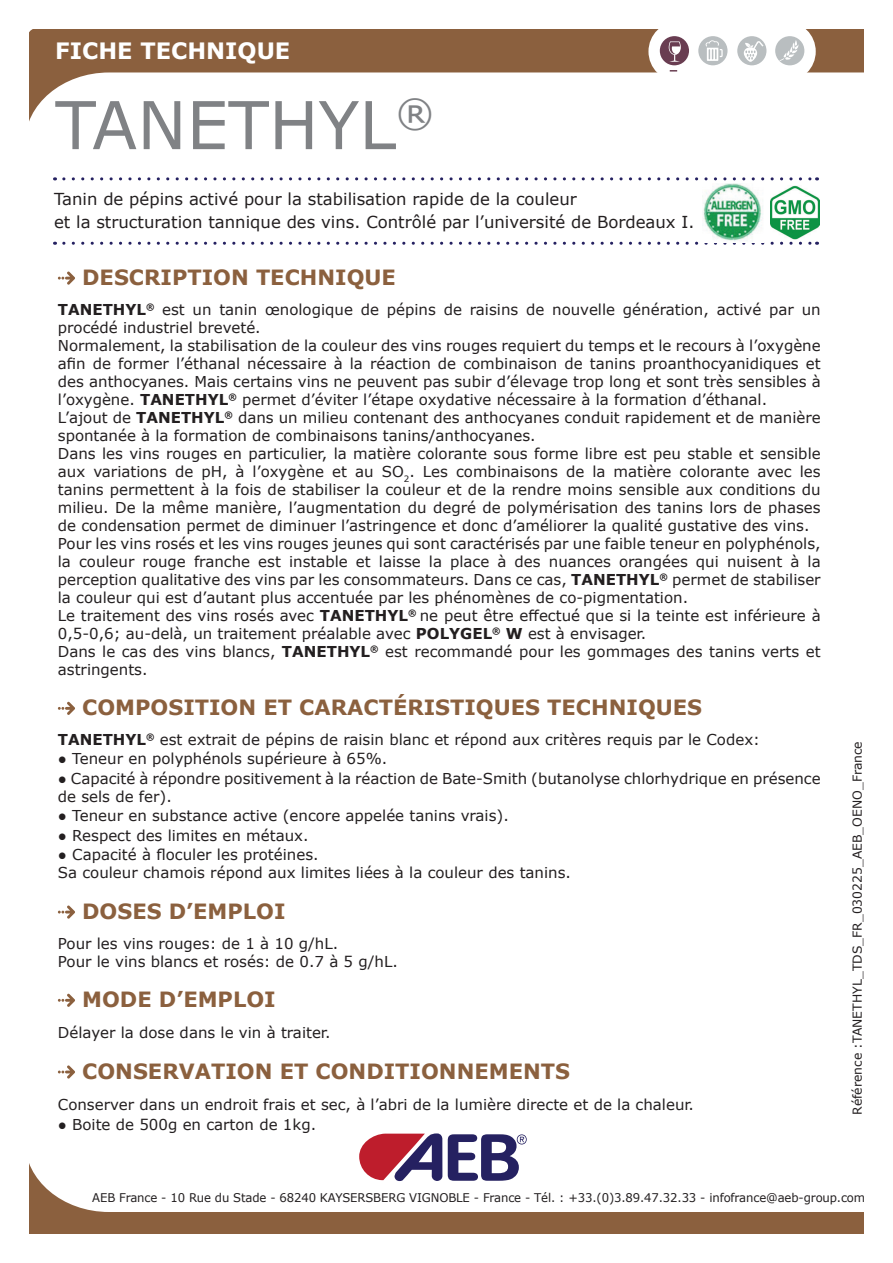
<style>
.page{position:relative;width:893px;height:1263px;background:#fff}
.page>*{position:absolute;margin:0;border:0;box-sizing:border-box;transform-origin:0 0}
.t1{font:66px "Verdana";color:#808285}
.t2{font:700 22.5px "Verdana";color:#fff}
.t3{font:700 21px "Verdana";color:#8b603e}
.t4{font:16.5px/22.5px "Verdana";color:#231f20}
.t5{font:15px/18px "Verdana";color:#231f20}
.t6{font:12.3px "Verdana";color:#231f20}
.t7{font:12px "Verdana";letter-spacing:-.01em;color:#231f20}
.s1{font-weight:700}
</style>
<div class="page">
<svg style="left:30px;top:1166px;width:833px;height:67px"></svg>
<svg style="left:64px;top:177px;width:753px;height:3px"></svg>
<svg style="left:64px;top:242px;width:753px;height:3px"></svg>
<svg style="left:58px;top:272px;width:17px;height:13px"></svg>
<svg style="left:58px;top:702px;width:17px;height:13px"></svg>
<svg style="left:58px;top:905px;width:17px;height:14px"></svg>
<svg style="left:58px;top:994px;width:17px;height:13px"></svg>
<svg style="left:58px;top:1065px;width:17px;height:13px"></svg>
<svg style="left:359px;top:1133px;width:168px;height:49px"></svg>
<svg style="left:30px;top:30px;width:833px;height:89px"></svg>
<div style="left:648px;top:21px;width:168px;height:61px;background:#fff;border-radius:30px"></div>
<svg style="left:670px;top:70px;width:7px;height:2px"></svg>
<div style="left:775px;top:36px;width:29px;height:29px;background:#b9bec0;border-radius:50%"></div>
<svg style="left:779px;top:40px;width:20px;height:21px"></svg>
<div style="left:737px;top:36px;width:29px;height:29px;background:#b9bec0;border-radius:50%"></div>
<div style="left:660px;top:36px;width:29px;height:29px;background:#693d51;border-radius:50%"></div>
<div style="left:698px;top:36px;width:29px;height:29px;background:#b9bec0;border-radius:50%"></div>
<svg style="left:705px;top:40px;width:18px;height:21px"></svg>
<svg style="left:669px;top:41px;width:12px;height:21px"></svg>
<svg style="left:744px;top:41px;width:19px;height:21px"></svg>
<img style="left:770px;top:185px;width:49px;height:54px">
<img style="left:703px;top:184px;width:61px;height:59px">
<h2 class="t2" style="left:55px;top:35px;width:237px">FICHE TECHNIQUE</h2>
<h1 class="t1" style="left:55px;top:80px;width:381px">TANETHYL<sup>®</sup></h1>
<p class="t4" style="left:54px;top:188px;width:642px">Tanin de pépins activé pour la stabilisation rapide de la couleur<br>et la structuration tannique des vins. Contrôlé par l’université de Bordeaux I.</p>
<h3 class="t3" style="left:82px;top:262px;width:315px">DESCRIPTION TECHNIQUE</h3>
<p class="t5" style="left:58px;top:300px;width:764px"><span class="s1">TANETHYL</span><sup>®</sup> est un tanin œnologique de pépins de raisins de nouvelle génération, activé par un procédé industriel breveté.<br>Normalement, la stabilisation de la couleur des vins rouges requiert du temps et le recours à l’oxygène afin de former l’éthanal nécessaire à la réaction de combinaison de tanins proanthocyanidiques et des anthocyanes. Mais certains vins ne peuvent pas subir d’élevage trop long et sont très sensibles à l’oxygène. <span class="s1">TANETHYL</span><sup>®</sup> permet d’éviter l’étape oxydative nécessaire à la formation d’éthanal.<br>L’ajout de <span class="s1">TANETHYL</span><sup>®</sup> dans un milieu contenant des anthocyanes conduit rapidement et de manière spontanée à la formation de combinaisons tanins/anthocyanes.<br>Dans les vins rouges en particulier, la matière colorante sous forme libre est peu stable et sensible aux variations de pH, à l’oxygène et au SO<sub>2</sub>. Les combinaisons de la matière colorante avec les tanins permettent à la fois de stabiliser la couleur et de la rendre moins sensible aux conditions du milieu. De la même manière, l’augmentation du degré de polymérisation des tanins lors de phases de condensation permet de diminuer l’astringence et donc d’améliorer la qualité gustative des vins.<br>Pour les vins rosés et les vins rouges jeunes qui sont caractérisés par une faible teneur en polyphénols, la couleur rouge franche est instable et laisse la place à des nuances orangées qui nuisent à la perception qualitative des vins par les consommateurs. Dans ce cas, <span class="s1">TANETHYL</span><sup>®</sup> permet de stabiliser la couleur qui est d’autant plus accentuée par les phénomènes de co-pigmentation.<br>Le traitement des vins rosés avec <span class="s1">TANETHYL</span><sup>®</sup> ne peut être effectué que si la teinte est inférieure à 0,5-0,6; au-delà, un traitement préalable avec <span class="s1">POLYGEL</span><sup>®</sup> <span class="s1">W</span> est à envisager.<br>Dans le cas des vins blancs, <span class="s1">TANETHYL</span><sup>®</sup> est recommandé pour les gommages des tanins verts et astringents.</p>
<h3 class="t3" style="left:82px;top:692px;width:621px">COMPOSITION ET CARACTÉRISTIQUES TECHNIQUES</h3>
<p class="t5" style="left:58px;top:730px;width:704px"><span class="s1">TANETHYL</span><sup>®</sup> est extrait de pépins de raisin blanc et répond aux critères requis par le Codex:</p>
<p class="t5" style="left:58px;top:750px;width:331px">● Teneur en polyphénols supérieure à 65%.</p>
<p class="t5" style="left:58px;top:769px;width:764px">● Capacité à répondre positivement à la réaction de Bate-Smith (butanolyse chlorhydrique en présence de sels de fer).</p>
<p class="t5" style="left:58px;top:807px;width:452px">● Teneur en substance active (encore appelée tanins vrais).</p>
<p class="t5" style="left:58px;top:826px;width:252px">● Respect des limites en métaux.</p>
<p class="t5" style="left:58px;top:846px;width:515px">● Capacité à floculer les protéines.<br>Sa couleur chamois répond aux limites liées à la couleur des tanins.</p>
<h3 class="t3" style="left:82px;top:896px;width:205px">DOSES D’EMPLOI</h3>
<p class="t5" style="left:58px;top:934px;width:342px">Pour les vins rouges: de 1 à 10 g/hL.<br>Pour le vins blancs et rosés: de 0.7 à 5 g/hL.</p>
<h3 class="t3" style="left:82px;top:984px;width:195px">MODE D’EMPLOI</h3>
<p class="t5" style="left:58px;top:1024px;width:274px">Délayer la dose dans le vin à traiter.</p>
<h3 class="t3" style="left:82px;top:1056px;width:489px">CONSERVATION ET CONDITIONNEMENTS</h3>
<p class="t5" style="left:58px;top:1095px;width:638px">Conserver dans un endroit frais et sec, à l’abri de la lumière directe et de la chaleur.</p>
<p class="t5" style="left:58px;top:1115px;width:260px">● Boite de 500g en carton de 1kg.</p>
<p class="t6" style="left:849px;top:1115px;width:375px;rotate:-90deg">Référence :TANETHYL_TDS_FR_030225_AEB_OENO_France</p>
<p class="t7" style="left:92px;top:1189px;width:774px">AEB France - 10 Rue du Stade - 68240 KAYSERSBERG VIGNOBLE - France - Tél. : +33.(0)3.89.47.32.33 - infofrance@aeb-group.com</p>
</div>
